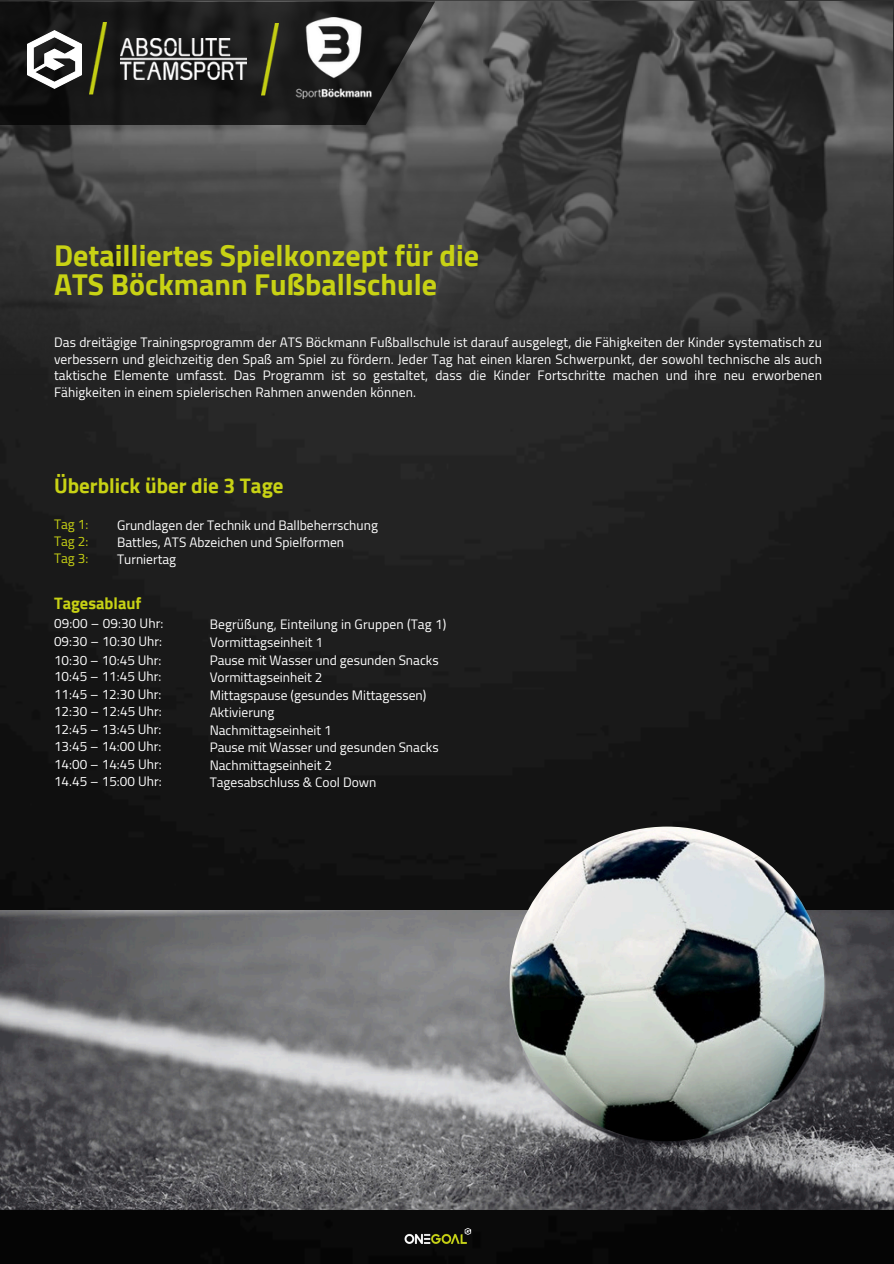
<style>
.page{position:relative;width:894px;height:1264px;background:#fff}
.page>*{position:absolute;margin:0;border:0;box-sizing:border-box;transform-origin:0 0}
.t1{font:700 30px/29.2px "Cairo";color:#c8d214}
.t2{font:700 21px "Cairo";color:#c8d214}
.t3{font:700 16.5px "Cairo";color:#c8d214}
.t4{font:13.5px/16.8px "Cairo";color:#fff}
.t5{font:13.5px "Cairo";color:#c8d214}
</style>
<div class="page">
<img style="left:0;top:0;width:893px;height:1263px">
<img style="left:0;top:1px;width:892px;height:373px">
<img style="left:0;top:910px;width:893px;height:299px">
<img style="left:509px;top:826px;width:315px;height:315px;border-radius:50%">
<svg style="left:0;top:1px;width:435px;height:124px;fill:#191919"></svg>
<img style="left:27px;top:31px;width:54px;height:57px">
<img style="left:261px;top:23px;width:13px;height:72px">
<img style="left:121px;top:39px;width:126px;height:40px">
<img style="left:274px;top:18px;width:120px;height:81px">
<img style="left:89px;top:22px;width:17px;height:72px">
<img style="left:397px;top:1220px;width:76px;height:30px">
<p class="t1" style="left:54px;top:241px;width:426px">Detailliertes Spielkonzept für die<br>ATS Böckmann Fußballschule</p>
<p class="t4" style="left:54px;top:333px;width:769px;text-align:justify">Das dreitägige Trainingsprogramm der ATS Böckmann Fußballschule ist darauf ausgelegt, die Fähigkeiten der Kinder systematisch zu verbessern und gleichzeitig den Spaß am Spiel zu fördern. Jeder Tag hat einen klaren Schwerpunkt, der sowohl technische als auch taktische Elemente umfasst. Das Programm ist so gestaltet, dass die Kinder Fortschritte machen und ihre neu erworbenen Fähigkeiten in einem spielerischen Rahmen anwenden können.</p>
<p class="t2" style="left:54px;top:473px;width:231px">Überblick über die 3 Tage</p>
<h2 class="t5" style="left:54px;top:517px;width:36px">Tag 1:</h2>
<p class="t5" style="left:54px;top:533px;width:36px">Tag 2:</p>
<p class="t5" style="left:54px;top:550px;width:36px">Tag 3:</p>
<p class="t3" style="left:54px;top:594px;width:89px">Tagesablauf</p>
<p class="t4" style="left:54px;top:615px;width:111px">09:00 – 09:30 Uhr:</p>
<p class="t4" style="left:54px;top:633px;width:110px">09:30 – 10:30 Uhr:</p>
<p class="t4" style="left:54px;top:651px;width:109px">10:30 – 10:45 Uhr:</p>
<p class="t4" style="left:54px;top:668px;width:109px">10:45 – 11:45 Uhr:</p>
<p class="t4" style="left:54px;top:686px;width:109px">11:45 – 12:30 Uhr:</p>
<p class="t4" style="left:54px;top:703px;width:109px">12:30 – 12:45 Uhr:</p>
<p class="t4" style="left:54px;top:721px;width:109px">12:45 – 13:45 Uhr:</p>
<p class="t4" style="left:54px;top:738px;width:109px">13:45 – 14:00 Uhr:</p>
<p class="t4" style="left:54px;top:756px;width:109px">14:00 – 14:45 Uhr:</p>
<p class="t4" style="left:54px;top:773px;width:109px">14.45 – 15:00 Uhr:</p>
<p class="t4" style="left:117px;top:517px;width:262px">Grundlagen der Technik und Ballbeherrschung<br>Battles, ATS Abzeichen und Spielformen</p>
<p class="t4" style="left:117px;top:550px;width:61px">Turniertag</p>
<p class="t4" style="left:209px;top:616px;width:238px">Begrüßung, Einteilung in Gruppen (Tag 1)</p>
<p class="t4" style="left:209px;top:634px;width:115px">Vormittagseinheit 1</p>
<p class="t4" style="left:209px;top:652px;width:230px">Pause mit Wasser und gesunden Snacks</p>
<p class="t4" style="left:209px;top:669px;width:114px">Vormittagseinheit 2</p>
<p class="t4" style="left:209px;top:687px;width:218px">Mittagspause (gesundes Mittagessen)</p>
<p class="t4" style="left:209px;top:703px;width:66px">Aktivierung</p>
<p class="t4" style="left:209px;top:721px;width:124px">Nachmittagseinheit 1</p>
<p class="t4" style="left:209px;top:738px;width:230px">Pause mit Wasser und gesunden Snacks</p>
<p class="t4" style="left:209px;top:756px;width:124px">Nachmittagseinheit 2</p>
<p class="t4" style="left:209px;top:773px;width:168px">Tagesabschluss &amp; Cool Down</p>
</div>
